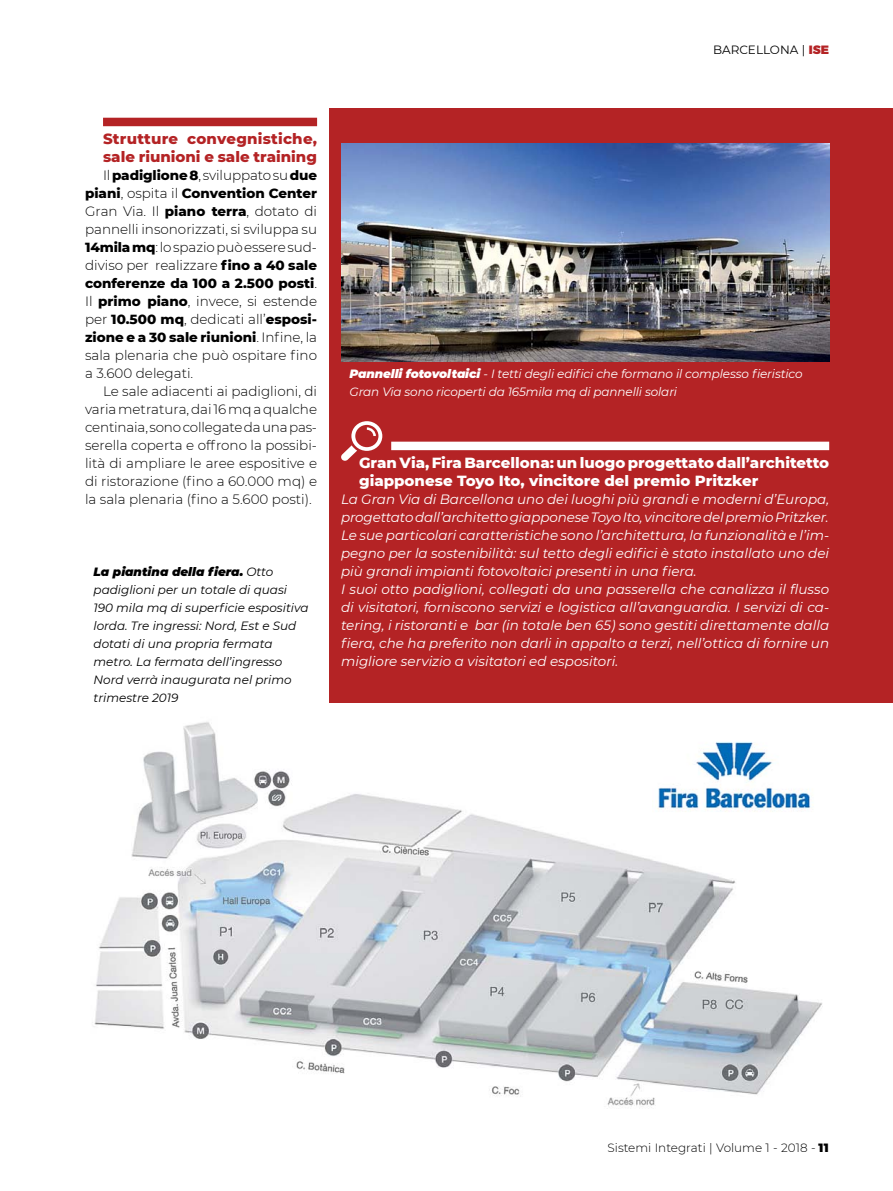
<style>
.page{position:relative;width:893px;height:1191px;background:#fff}
.page>*{position:absolute;margin:0;border:0;box-sizing:border-box;transform-origin:0 0}
.Box_Aperto_Capitolet{font:800 15px/18px "Montserrat";color:#fff}
.Capitoletto{font:800 15px/18px "Montserrat";letter-spacing:.005em;color:#b42325}
.Box_Testo{font:italic 13.5px/18px "Montserrat";color:#fff;text-align:justify}
.Testo{font:300 13.5px/18px "Montserrat";color:#000;text-align:justify}
.Caption_Testo_Eviden{font:italic 13.5px/18px "Montserrat";letter-spacing:-.01em;color:#fff}
.Caption_Testo_Eviden-2{font:italic 12px/18px "Montserrat";color:#000}
.Caption_Testo_Eviden-3{font:italic 12px/18px "Montserrat";letter-spacing:-.01em;color:#fff}
.Layout_Piè_di_pagina{font:300 12px "Montserrat";color:#000}
.Layout_Titolo_DX{font:12px "Montserrat";color:#000}
.s1{font-weight:900;color:#b42325}
.s2{font-weight:800}
.s3{font-weight:900}
</style>
<div class="page">
<img style="left:92px;top:722px;width:731px;height:386px">
<div style="left:329px;top:108px;width:564px;height:594px;background:#b42325"></div>
<div style="left:103px;top:118px;width:214px;height:8px;background:#b42325"></div>
<div style="left:391px;top:441px;width:438px;height:9px;background:#fff"></div>
<svg style="left:341px;top:421px;width:41px;height:40px"></svg>
<img style="left:341px;top:143px;width:488px;height:218px">
<img style="left:652px;top:722px;width:164px;height:106px">
<p class="Layout_Titolo_DX" style="left:713px;top:41px;width:118px">BARCELLONA | <span class="s1">ISE</span></p>
<p class="Capitoletto" style="left:103px;top:129px;width:216px">Strutture convegnistiche, sale riunioni e sale training</p>
<p class="Testo" style="left:85px;top:166px;width:234px;text-indent:18px">Il <span class="s2">padiglione 8</span>, sviluppato su <span class="s2">due piani</span>, ospita il <span class="s2">Convention Center </span>Gran Via. Il <span class="s2">piano terra</span>, dotato di pannelli insonorizzati, si sviluppa su <span class="s2">14mila mq</span>: lo spazio può essere sud&shy;diviso per realizzare <span class="s2">fino a 40 sale conferenze da 100 a 2.500 posti</span>.<br>Il <span class="s2">primo piano</span>, invece, si estende per <span class="s2">10.500 mq</span>, dedicati all’<span class="s2">esposi&shy;zione e a 30 sale riunioni</span>. Infine, la sala plenaria che può ospitare fino a 3.600 delegati.</p>
<p class="Testo" style="left:85px;top:382px;width:234px;text-indent:18px">Le sale adiacenti ai padiglioni, di varia metratura, dai 16 mq a qualche centinaia, sono collegate da una pas&shy;serella coperta e offrono la possibi&shy;lità di ampliare le aree espositive e di ristorazione (fino a 60.000 mq) e la sala plenaria (fino a 5.600 posti).</p>
<p class="Caption_Testo_Eviden-2" style="left:94px;top:562px;width:217px"><span class="s3">La piantina della fiera.</span> Otto padiglioni per un totale di quasi<br>190 mila mq di superficie espositiva lorda. Tre ingressi: Nord, Est e Sud dotati di una propria fermata metro. La fermata dell’ingresso<br>Nord verrà inaugurata nel primo trimestre 2019</p>
<p class="Caption_Testo_Eviden-3" style="left:350px;top:364px;width:455px"><span class="s3">Pannelli fotovoltaici</span> - I tetti degli edifici che formano il complesso fieristico<br>Gran Via sono ricoperti da 165mila mq di pannelli solari</p>
<p class="Box_Aperto_Capitolet" style="left:359px;top:453px;width:472px">Gran Via, Fira Barcellona: un luogo progettato dall’architetto giapponese Toyo Ito, vincitore del premio Pritzker</p>
<p class="Box_Testo" style="left:341px;top:490px;width:490px">La Gran Via di Barcellona uno dei luoghi più grandi e moderni d’Europa, progettato dall’architetto giapponese Toyo Ito, vincitore del premio Pritzker.</p>
<p class="Box_Testo" style="left:341px;top:526px;width:490px">Le sue particolari caratteristiche sono l’architettura, la funzionalità e l’im&shy;pegno per la sostenibilità: sul tetto degli edifici è stato installato uno dei più grandi impianti fotovoltaici presenti in una fiera.</p>
<p class="Box_Testo" style="left:341px;top:580px;width:490px">I suoi otto padiglioni, collegati da una passerella che canalizza il flusso di visitatori, forniscono servizi e logistica all’avanguardia. I servizi di ca&shy;tering, i ristoranti e bar (in totale ben 65) sono gestiti direttamente dalla fiera, che ha preferito non darli in appalto a terzi, nell’ottica di fornire un migliore servizio a visitatori ed espositori.</p>
<p class="Caption_Testo_Eviden" style="left:356px;top:472px;width:459px"><span class="s3">Scrivania del futuro</span> - Collaborazione e condivisione ai vertici del mercato grazie alla risol zi ne 4K e alla funzio e Palm Cancellation</p>
<p class="Layout_Piè_di_pagina" style="left:608px;top:1140px;width:223px">Sistemi Integrati | Volume 1 - 2018 - <span class="s3">11</span></p>
</div>
